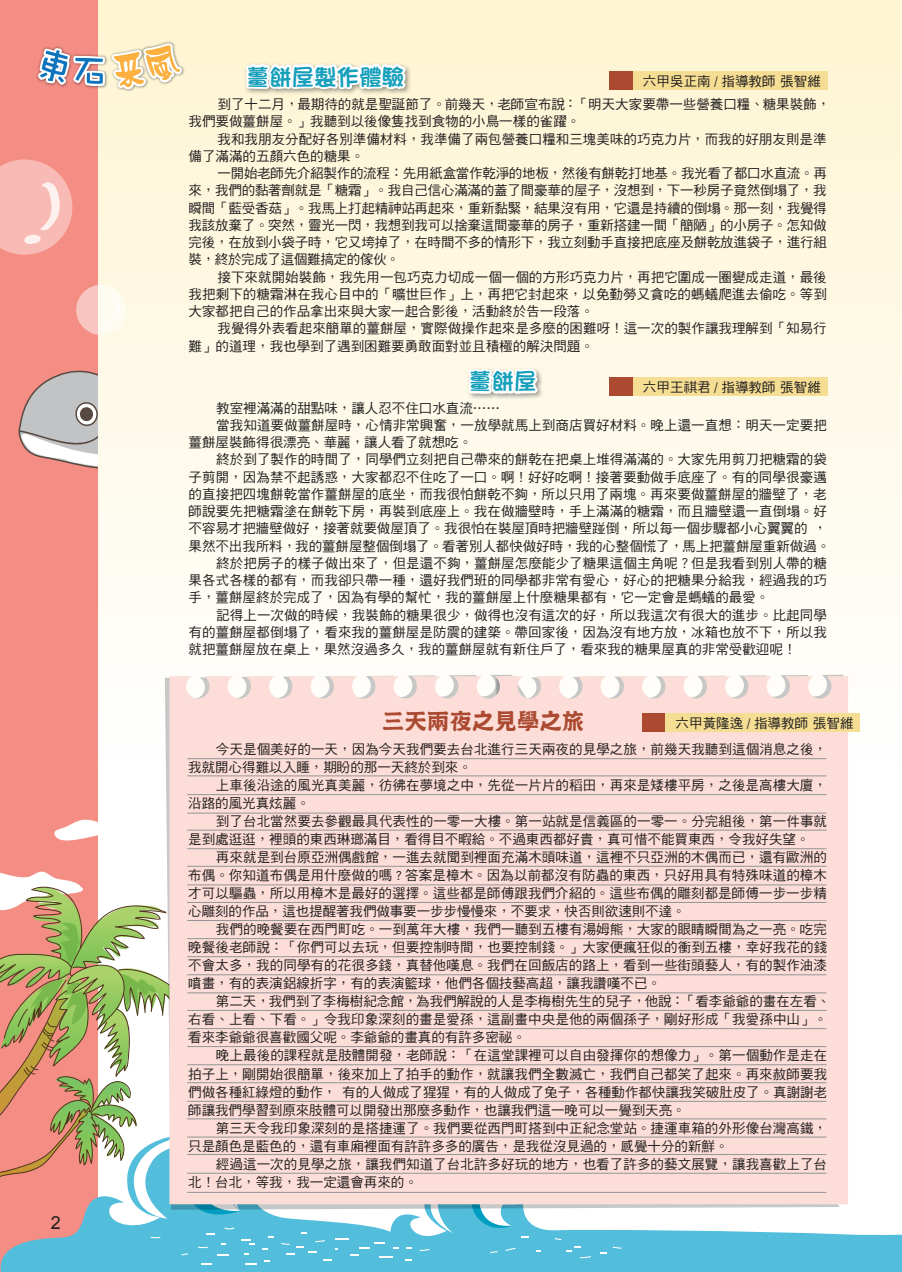
<style>
.page{position:relative;width:902px;height:1272px;background:#fff}
.page>*{position:absolute;margin:0;border:0;box-sizing:border-box;transform-origin:0 0}
.t1{font:22.5px "DF Fang Yuan Std W7";color:#169fbb}
.t2{font:22.5px "DF Bang Shu Std W8";color:#ab4a31}
.t3{font:18px "Arial";color:#231f20}
.t4{font:13.5px/17.2px "DF Hei Std W5";color:#231f20}
</style>
<div class="page">
<div style="left:0;top:0;width:901px;height:761px;background:linear-gradient(to bottom,#fef5d2,#fdfefd)"></div>
<div style="left:0;top:0;width:98px;height:1271px;background:#f48d84"></div>
<svg style="left:0;top:1204px;width:901px;height:67px;fill:#52bedb"></svg>
<svg style="left:429px;top:1209px;width:82px;height:24px"></svg>
<svg style="left:54px;top:819px;width:44px;height:22px"></svg>
<img style="left:36px;top:45px;width:73px;height:45px">
<img style="left:140px;top:40px;width:46px;height:47px">
<img style="left:108px;top:47px;width:43px;height:47px">
<svg style="left:76px;top:285px;width:50px;height:50px"></svg>
<svg style="left:101px;top:297px;width:19px;height:32px"></svg>
<svg style="left:0;top:159px;width:72px;height:96px"></svg>
<svg style="left:18px;top:370px;width:80px;height:99px"></svg>
<svg style="left:38px;top:48px;width:67px;height:38px"></svg>
<svg style="left:111px;top:43px;width:71px;height:46px"></svg>
<svg style="left:566px;top:1246px;width:25px;height:12px"></svg>
<svg style="left:612px;top:1246px;width:9px;height:2px"></svg>
<svg style="left:505px;top:1247px;width:10px;height:3px"></svg>
<svg style="left:490px;top:1251px;width:7px;height:2px"></svg>
<svg style="left:554px;top:1237px;width:7px;height:2px"></svg>
<svg style="left:419px;top:1248px;width:10px;height:2px"></svg>
<svg style="left:281px;top:1232px;width:117px;height:27px;background:#5dc2dd"></svg>
<svg style="left:0;top:871px;width:274px;height:393px"></svg>
<div style="left:169px;top:676px;width:332px;height:528px;background:#fcddd7"></div>
<div style="left:501px;top:676px;width:347px;height:528px;background:#fcddd7"></div>
<svg style="left:232px;top:0;width:187px;height:119px"></svg>
<div style="left:466px;top:367px;width:77px;height:33px;background:#231f20;opacity:.45"></div>
<svg style="left:455px;top:267px;width:84px;height:131px;background:#fcf7e6"></svg>
<div style="left:609px;top:71px;width:27px;height:19px;background:#ab4a31"></div>
<div style="left:609px;top:377px;width:27px;height:19px;background:#ab4a31"></div>
<div style="left:633px;top:71px;width:194px;height:19px;background:#f5de94"></div>
<div style="left:633px;top:377px;width:194px;height:19px;background:#f5de94"></div>
<hr style="left:187px;top:775px;width:639px;height:1px;background:#939598">
<hr style="left:187px;top:758px;width:639px;height:1px;background:#939598">
<hr style="left:187px;top:794px;width:639px;height:1px;background:#939598">
<hr style="left:187px;top:812px;width:639px;height:1px;background:#939598">
<hr style="left:187px;top:829px;width:639px;height:1px;background:#939598">
<hr style="left:187px;top:848px;width:639px;height:1px;background:#939598">
<hr style="left:187px;top:866px;width:639px;height:1px;background:#939598">
<hr style="left:187px;top:884px;width:639px;height:1px;background:#939598">
<hr style="left:187px;top:902px;width:639px;height:1px;background:#939598">
<hr style="left:187px;top:920px;width:639px;height:1px;background:#939598">
<hr style="left:187px;top:938px;width:639px;height:1px;background:#939598">
<hr style="left:187px;top:956px;width:639px;height:1px;background:#939598">
<hr style="left:187px;top:974px;width:639px;height:1px;background:#939598">
<hr style="left:187px;top:992px;width:639px;height:1px;background:#939598">
<hr style="left:187px;top:1010px;width:639px;height:1px;background:#939598">
<hr style="left:187px;top:1028px;width:639px;height:1px;background:#939598">
<hr style="left:187px;top:1046px;width:639px;height:1px;background:#939598">
<hr style="left:187px;top:1064px;width:639px;height:1px;background:#939598">
<hr style="left:187px;top:1082px;width:639px;height:1px;background:#939598">
<hr style="left:187px;top:1101px;width:639px;height:1px;background:#939598">
<hr style="left:187px;top:1118px;width:639px;height:1px;background:#939598">
<hr style="left:187px;top:1136px;width:639px;height:1px;background:#939598">
<hr style="left:187px;top:1154px;width:639px;height:1px;background:#939598">
<hr style="left:187px;top:1172px;width:639px;height:1px;background:#939598">
<hr style="left:187px;top:1192px;width:639px;height:1px;background:#939598">
<div style="left:641px;top:713px;width:27px;height:19px;background:#ab4a31"></div>
<div style="left:665px;top:713px;width:195px;height:19px;background:#f5de94"></div>
<p class="t3" style="left:51px;top:1210px;width:12px">2</p>
<p class="t1" style="left:247px;top:64px;width:159px">薑餅屋製作體驗</p>
<p class="t4" style="left:643px;top:72px;width:179px">六甲吳正南 / 指導教師 張智維</p>
<p class="t4" style="left:189px;top:95px;width:643px;text-indent:29px">到了十二月，最期待的就是聖誕節了。前幾天，老師宣布說：「明天大家要帶一些營養口糧、糖果裝飾，我們要做薑餅屋。」我聽到以後像隻找到食物的小鳥一樣的雀躍。</p>
<p class="t4" style="left:189px;top:130px;width:639px;text-indent:29px">我和我朋友分配好各別準備材料，我準備了兩包營養口糧和三塊美味的巧克力片，而我的好朋友則是準備了滿滿的五顏六色的糖果。</p>
<p class="t4" style="left:189px;top:164px;width:639px;text-align:justify;text-indent:29px">一開始老師先介紹製作的流程：先用紙盒當作乾淨的地板，然後有餅乾打地基。我光看了都口水直流。再來，我們的黏著劑就是「糖霜」。我自己信心滿滿的蓋了間豪華的屋子，沒想到，下一秒房子竟然倒塌了，我瞬間「藍受香菇」。我馬上打起精神站再起來，重新黏緊，結果沒有用，它還是持續的倒塌。那一刻，我覺得我該放棄了。突然，靈光一閃，我想到我可以捨棄這間豪華的房子，重新搭建一間「簡陋」的小房子。怎知做完後，在放到小袋子時，它又垮掉了，在時間不多的情形下，我立刻動手直接把底座及餅乾放進袋子，進行組裝，終於完成了這個難搞定的傢伙。</p>
<p class="t4" style="left:189px;top:268px;width:639px;text-align:justify;text-indent:29px">接下來就開始裝飾，我先用一包巧克力切成一個一個的方形巧克力片，再把它圍成一圈變成走道，最後我把剩下的糖霜淋在我心目中的「曠世巨作」上，再把它封起來，以免勤勞又貪吃的螞蟻爬進去偷吃。等到大家都把自己的作品拿出來與大家一起合影後，活動終於告一段落。</p>
<p class="t4" style="left:189px;top:320px;width:639px;text-indent:29px">我覺得外表看起來簡單的薑餅屋，實際做操作起來是多麼的困難呀！這一次的製作讓我理解到「知易行難」的道理，我也學到了遇到困難要勇敢面對並且積極的解決問題。</p>
<p class="t1" style="left:469px;top:369px;width:69px">薑餅屋</p>
<p class="t4" style="left:643px;top:378px;width:179px">六甲王祺君 / 指導教師 張智維</p>
<p class="t4" style="left:216px;top:399px;width:285px">教室裡滿滿的甜點味，讓人忍不住口水直流……</p>
<p class="t4" style="left:189px;top:416px;width:639px;text-indent:28px">當我知道要做薑餅屋時，心情非常興奮，一放學就馬上到商店買好材料。晚上還一直想：明天一定要把薑餅屋裝飾得很漂亮、華麗，讓人看了就想吃。</p>
<p class="t4" style="left:189px;top:450px;width:643px;text-indent:28px">終於到了製作的時間了，同學們立刻把自己帶來的餅乾在把桌上堆得滿滿的。大家先用剪刀把糖霜的袋子剪開，因為禁不起誘惑，大家都忍不住吃了一口。啊！好好吃啊！接著要動做手底座了。有的同學很豪邁的直接把四塊餅乾當作薑餅屋的底坐，而我很怕餅乾不夠，所以只用了兩塊。再來要做薑餅屋的牆壁了，老師說要先把糖霜塗在餅乾下房，再裝到底座上。我在做牆壁時，手上滿滿的糖霜，而且牆壁還一直倒塌。好不容易才把牆壁做好，接著就要做屋頂了。我很怕在裝屋頂時把牆壁踫倒，所以每一個步驟都小心翼翼的 ，果然不出我所料，我的薑餅屋整個倒塌了。看著別人都快做好時，我的心整個慌了，馬上把薑餅屋重新做過。</p>
<p class="t4" style="left:189px;top:554px;width:639px;text-align:justify;text-indent:28px">終於把房子的樣子做出來了，但是還不夠，薑餅屋怎麼能少了糖果這個主角呢？但是我看到別人帶的糖果各式各樣的都有，而我卻只帶一種，還好我們班的同學都非常有愛心，好心的把糖果分給我，經過我的巧手，薑餅屋終於完成了，因為有學的幫忙，我的薑餅屋上什麼糖果都有，它一定會是螞蟻的最愛。</p>
<p class="t4" style="left:189px;top:606px;width:639px;text-align:justify;text-indent:28px">記得上一次做的時候，我裝飾的糖果很少，做得也沒有這次的好，所以我這次有很大的進步。比起同學有的薑餅屋都倒塌了，看來我的薑餅屋是防震的建築。帶回家後，因為沒有地方放，冰箱也放不下，所以我就把薑餅屋放在桌上，果然沒過多久，我的薑餅屋就有新住戶了，看來我的糖果屋真的非常受歡迎呢！</p>
<p class="t2" style="left:382px;top:708px;width:204px">三天兩夜之見學之旅</p>
<p class="t4" style="left:675px;top:714px;width:179px">六甲黃隆逸 / 指導教師 張智維</p>
<p class="t4" style="left:188px;top:740px;width:640px;line-height:18px;text-indent:28px">今天是個美好的一天，因為今天我們要去台北進行三天兩夜的見學之旅，前幾天我聽到這個消息之後，我就開心得難以入睡，期盼的那一天終於到來。</p>
<p class="t4" style="left:188px;top:776px;width:640px;line-height:18px;text-indent:28px">上車後沿途的風光真美麗，彷彿在夢境之中，先從一片片的稻田，再來是矮樓平房，之後是高樓大廈，沿路的風光真炫麗。</p>
<p class="t4" style="left:188px;top:812px;width:640px;line-height:18px;text-indent:28px">到了台北當然要去參觀最具代表性的一零一大樓。第一站就是信義區的一零一。分完組後，第一件事就是到處逛逛，裡頭的東西琳瑯滿目，看得目不暇給。不過東西都好貴，真可惜不能買東西，令我好失望。</p>
<p class="t4" style="left:188px;top:848px;width:640px;line-height:18px;text-align:justify;text-indent:28px">再來就是到台原亞洲偶戲館，一進去就聞到裡面充滿木頭味道，這裡不只亞洲的木偶而已，還有歐洲的布偶。你知道布偶是用什麼做的嗎 ? 答案是樟木。因為以前都沒有防蟲的東西，只好用具有特殊味道的樟木才可以驅蟲，所以用樟木是最好的選擇。這些都是師傅跟我們介紹的。這些布偶的雕刻都是師傅一步一步精心雕刻的作品，這也提醒著我們做事要一步步慢慢來，不要求，快否則欲速則不達。</p>
<p class="t4" style="left:188px;top:920px;width:640px;line-height:18px;text-align:justify;text-indent:28px">我們的晚餐要在西門町吃。一到萬年大樓，我們一聽到五樓有湯姆熊，大家的眼睛瞬間為之一亮。吃完晚餐後老師說：「你們可以去玩，但要控制時間，也要控制錢。」大家便瘋狂似的衝到五樓，幸好我花的錢不會太多，我的同學有的花很多錢，真替他嘆息。我們在回飯店的路上，看到一些街頭藝人，有的製作油漆噴畫，有的表演鋁線折字，有的表演籃球，他們各個技藝高超，讓我讚嘆不已。</p>
<p class="t4" style="left:188px;top:992px;width:643px;line-height:18px;text-indent:28px">第二天，我們到了李梅樹紀念館，為我們解說的人是李梅樹先生的兒子，他說：「看李爺爺的畫在左看、右看、上看、下看。」令我印象深刻的畫是愛孫，這副畫中央是他的兩個孫子，剛好形成「我愛孫中山」。看來李爺爺很喜歡國父呢。李爺爺的畫真的有許多密祕。</p>
<p class="t4" style="left:188px;top:1046px;width:640px;line-height:18px;text-align:justify;text-indent:28px">晚上最後的課程就是肢體開發，老師說：「在這堂課裡可以自由發揮你的想像力」。第一個動作是走在拍子上，剛開始很簡單，後來加上了拍手的動作，就讓我們全數滅亡，我們自己都笑了起來。再來赦師要我們做各種紅綠燈的動作， 有的人做成了猩猩，有的人做成了兔子，各種動作都快讓我笑破肚皮了。真謝謝老師讓我們學習到原來肢體可以開發出那麼多動作，也讓我們這一晚可以一覺到天亮。</p>
<p class="t4" style="left:188px;top:1118px;width:640px;line-height:18px;text-indent:28px">第三天令我印象深刻的是搭捷運了。我們要從西門町搭到中正紀念堂站。捷運車箱的外形像台灣高鐵，只是顏色是藍色的，還有車廂裡面有許許多多的廣告，是我從沒見過的，感覺十分的新鮮。</p>
<p class="t4" style="left:188px;top:1154px;width:640px;line-height:18px;text-indent:28px">經過這一次的見學之旅，讓我們知道了台北許多好玩的地方，也看了許多的藝文展覽，讓我喜歡上了台北！台北，等我，我一定還會再來的。</p>
</div>
